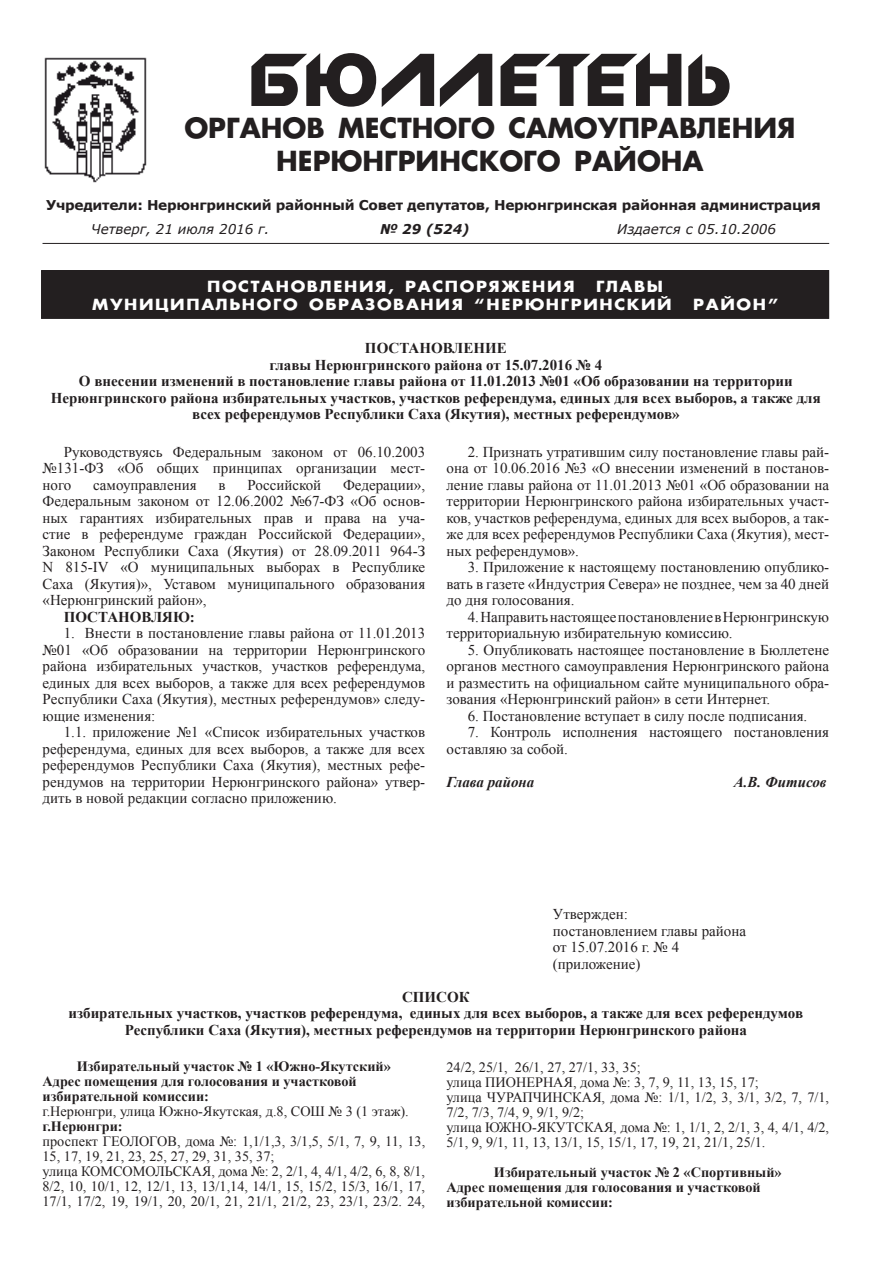
<style>
.page{position:relative;width:893px;height:1263px;background:#fff}
.page>*{position:absolute;margin:0;border:0;box-sizing:border-box;transform-origin:0 0}
.t1{font:70.5px "New Zelek";color:#231f20}
.t2{font:700 27px/32.4px "AG Futura";color:#231f20;text-align:center}
.t3{font:15px/16.5px "Times New Roman";color:#231f20;text-align:justify}
.t4{font:700 15px/16.5px "Times New Roman";color:#231f20;text-align:center}
.t5{font:700 15px/18px "AG Futura";letter-spacing:.1em;color:#fff;scale:1.1 1}
.t6{font:italic 700 15px "Times New Roman";color:#231f20}
.t7{font:14.25px/15px "Times New Roman";color:#231f20}
.t8{font:700 14.25px/15px "Times New Roman";color:#231f20}
.t9{font:700 13.5px "Verdana";letter-spacing:-.02em;color:#231f20}
.t10{font:italic 13.5px "Verdana";color:#231f20}
.t11{font:italic 700 13.5px "Verdana";color:#231f20}
</style>
<div class="page">
<img style="left:44px;top:57px;width:103px;height:126px">
<hr style="left:43px;top:243px;width:786px;height:1px;background:#231f20">
<div style="left:42px;top:271px;width:786px;height:47px;background:#231f20"></div>
<div style="left:41px;top:270px;width:788px;height:49px;border:2px solid #231f20"></div>
<h1 class="t1" style="left:247px;top:38px;width:487px">БЮЛЛЕТЕНЬ</h1>
<h2 class="t2" style="left:184px;top:112px;width:613px">ОРГАНОВ МЕСТНОГО САМОУПРАВЛЕНИЯ<br>НЕРЮНГРИНСКОГО РАЙОНА</h2>
<p class="t9" style="left:46px;top:196px;width:776px">Учредители: Нерюнгринский районный Совет депутатов, Нерюнгринская районная администрация</p>
<p class="t10" style="left:91px;top:220px;width:180px">Четверг, 21 июля 2016 г.</p>
<p class="t11" style="left:380px;top:220px;width:91px">№ 29 (524)</p>
<p class="t10" style="left:617px;top:220px;width:160px">Издается с 05.10.2006</p>
<p class="t5" style="left:207px;top:277px;width:336px">ПОСТАНОВЛЕНИЯ, РАСПОРЯЖЕНИЯ</p>
<p class="t5" style="left:92px;top:277px;width:528px;text-indent:504px">ГЛАВЫ<br>МУНИЦИПАЛЬНОГО ОБРАЗОВАНИЯ “НЕРЮНГРИНСКИЙ</p>
<p class="t5" style="left:693px;top:295px;width:79px">РАЙОН”</p>
<p class="t4" style="left:365px;top:340px;width:24px">Постановл</p>
<p class="t4" style="left:463px;top:340px;width:45px">ение</p>
<p class="t4" style="left:269px;top:356px;width:334px">главы Нерюнгринского района от 15.07.2016 № 4</p>
<p class="t4" style="left:79px;top:373px;width:715px">О внесении изменений в постановление главы района от 11.01.2013 №01 «Об образовании на территории</p>
<p class="t4" style="left:51px;top:389px;width:771px">Нерюнгринского района избирательных участков, участков референдума, единых для всех выборов, а также для</p>
<p class="t4" style="left:192px;top:406px;width:489px">всех референдумов Республики Саха (Якутия), местных референдумов»</p>
<p class="t3" style="left:43px;top:443px;width:384px;text-indent:21px">Руководствуясь Федеральным законом от 06.10.2003 №131-ФЗ «Об общих принципах организации мест&shy;ного</p>
<p class="t3" style="left:93px;top:476px;width:105px">самоуправления</p>
<p class="t3" style="left:219px;top:476px;width:9px">в</p>
<p class="t3" style="left:247px;top:476px;width:75px">Российской</p>
<p class="t3" style="left:43px;top:476px;width:384px;text-indent:301px">Федерации», Федеральным законом от 12.06.2002 №67-ФЗ «Об основ&shy;ных гарантиях избирательных прав и права на уча&shy;стие в референдуме граждан Российской Федерации», Законом Республики Саха (Якутия) от 28.09.2011 964-З N 815-IV «О муниципальных выборах в Республике Саха (Якутия)», Уставом муниципального образования «Нерюнгринский район»,</p>
<p class="t4" style="left:64px;top:608px;width:133px">ПОСТАНОВЛЯЮ:</p>
<p class="t3" style="left:43px;top:625px;width:384px;text-indent:21px">1. Внести в постановление главы района от 11.01.2013 №01 «Об образовании на территории Нерюнгринского района избирательных участков, участков референдума, единых для всех выборов, а также для всех референдумов Республики Саха (Якутия), местных референдумов» следу&shy;ющие изменения:</p>
<p class="t3" style="left:43px;top:724px;width:384px;text-indent:21px">1.1. приложение №1 «Список избирательных участков референдума, единых для всех выборов, а также для всех референдумов Республики Саха (Якутия), местных рефе&shy;рендумов на территории Нерюнгринского района» утвер&shy;дить в новой редакции согласно приложению.</p>
<p class="t3" style="left:446px;top:443px;width:384px;text-indent:21px">2. Признать утратившим силу постановление главы рай&shy;она от 10.06.2016 №3 «О внесении изменений в постанов&shy;ление главы района от 11.01.2013 №01 «Об образовании на территории Нерюнгринского района избирательных участ&shy;ков, участков референдума, единых для всех выборов, а так&shy;же для всех референдумов Республики Саха (Якутия), мест&shy;ных референдумов».</p>
<p class="t3" style="left:446px;top:559px;width:384px;text-indent:21px">3. Приложение к настоящему постановлению опублико&shy;вать в газете «Индустрия Севера» не позднее, чем за 40 дней до дня голосования.</p>
<p class="t3" style="left:446px;top:608px;width:384px;text-indent:21px">4. Направить настоящее постановление в Нерюнгринскую территориальную избирательную комиссию.</p>
<p class="t3" style="left:446px;top:641px;width:384px;text-indent:21px">5. Опубликовать настоящее постановление в Бюллетене органов местного самоуправления Нерюнгринского района и разместить на официальном сайте муниципального обра&shy;зования «Нерюнгринский район» в сети Интернет.</p>
<p class="t3" style="left:468px;top:707px;width:341px">6. Постановление вступает в силу после подписания.</p>
<p class="t3" style="left:446px;top:724px;width:384px;text-indent:21px">7. Контроль исполнения настоящего постановления оставляю за собой.</p>
<p class="t6" style="left:446px;top:771px;width:89px">Глава района</p>
<p class="t6" style="left:734px;top:771px;width:94px">А.В. Фитисов</p>
<p class="t3" style="left:553px;top:905px;width:195px;text-align:left">Утвержден:<br>постановлением главы района от 15.07.2016 г. № 4 (приложение)</p>
<p class="t4" style="left:69px;top:988px;width:736px">Список<br>избирательных участков, участков референдума, единых для всех выборов, а также для всех референдумов<br>Республики Саха (Якутия), местных референдумов на территории Нерюнгринского района</p>
<p class="t8" style="left:43px;top:1059px;width:350px;text-indent:34px">Избирательный участок № 1 «Южно-Якутский»<br>Адрес помещения для голосования и участковой избирательной комиссии:</p>
<p class="t7" style="left:43px;top:1104px;width:368px">г.Нерюнгри, улица Южно-Якутская, д.8, СОШ № 3 (1 этаж).</p>
<p class="t8" style="left:43px;top:1119px;width:82px">г.Нерюнгри:</p>
<p class="t7" style="left:43px;top:1134px;width:384px">проспект ГЕОЛОГОВ, дома №: 1,1/1,3, 3/1,5, 5/1, 7, 9, 11, 13, 15, 17, 19, 21, 23, 25, 27, 29, 31, 35, 37;<br>улица КОМСОМОЛЬСКАЯ, дома №: 2, 2/1, 4, 4/1, 4/2, 6, 8, 8/1, 8/2, 10, 10/1, 12, 12/1, 13, 13/1,14, 14/1, 15, 15/2, 15/3, 16/1, 17, 17/1, 17/2, 19, 19/1, 20, 20/1, 21, 21/1, 21/2, 23, 23/1, 23/2. 24,</p>
<p class="t7" style="left:446px;top:1059px;width:384px">24/2, 25/1, 26/1, 27, 27/1, 33, 35;<br>улица ПИОНЕРНАЯ, дома №: 3, 7, 9, 11, 13, 15, 17;<br>улица ЧУРАПЧИНСКАЯ, дома №: 1/1, 1/2, 3, 3/1, 3/2, 7, 7/1, 7/2, 7/3, 7/4, 9, 9/1, 9/2;<br>улица ЮЖНО-ЯКУТСКАЯ, дома №: 1, 1/1, 2, 2/1, 3, 4, 4/1, 4/2, 5/1, 9, 9/1, 11, 13, 13/1, 15, 15/1, 17, 19, 21, 21/1, 25/1.</p>
<p class="t8" style="left:446px;top:1164px;width:337px;text-indent:47px">Избирательный участок № 2 «Спортивный»<br>Адрес помещения для голосования и участковой избирательной комиссии:</p>
</div>
